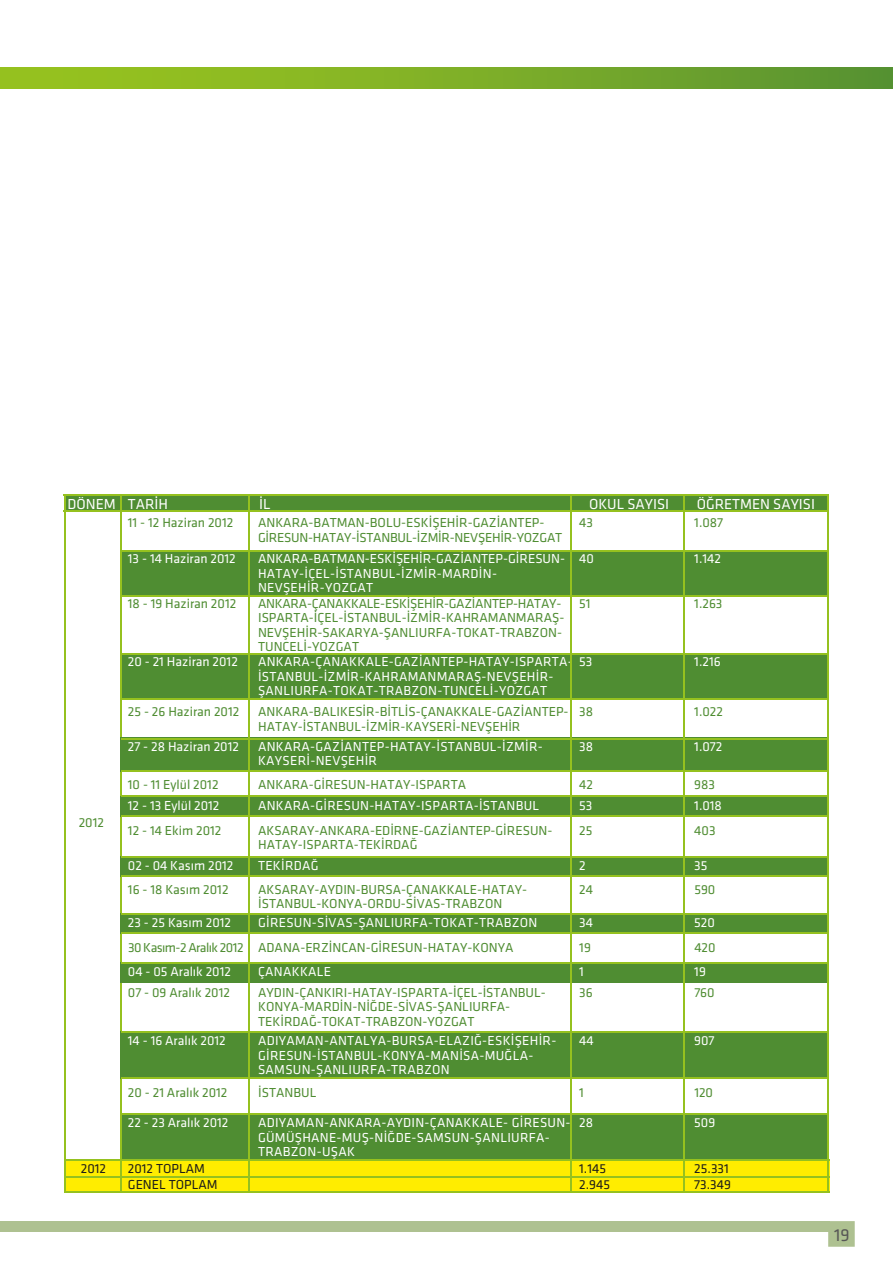
<style>
.page{position:relative;width:893px;height:1263px;background:#fff}
.page>*{position:absolute;margin:0;border:0;box-sizing:border-box;transform-origin:0 0}
.t1{font:18px "Klavika Regular TT";color:#575756}
.t2{font:15px "Klavika Regular TT";color:#fff}
.t3{font:13.5px/14.4px "Klavika Regular TT";color:#4f8d32}
.t4{font:13.5px/14.4px "Klavika Regular TT";letter-spacing:.02em;color:#fff}
.t5{font:13.5px "Klavika Regular TT";color:#fff}
.t6{font:13.5px/14.4px "Klavika Regular TT";letter-spacing:-.02em;color:#4f8d32}
.t7{font:13.5px/16.2px "Klavika Regular TT";color:#1d1d1b}
</style>
<div class="page">
<div style="left:0;top:68px;width:893px;height:21px;background:linear-gradient(to right,#9ec81d,#5b9532)"></div>
<svg style="left:828px;top:1221px;width:27px;height:26px"></svg>
<div style="left:0;top:1221px;width:829px;height:10px;background:#aec191"></div>
<div style="left:64px;top:1161px;width:765px;height:16px;background:#ffed00"></div>
<div style="left:64px;top:1176px;width:765px;height:16px;background:#ffed00"></div>
<div style="left:120px;top:1113px;width:708px;height:48px;background:#4f8d32"></div>
<div style="left:120px;top:653px;width:708px;height:46px;background:#4f8d32"></div>
<div style="left:684px;top:494px;width:144px;height:17px;background:#4f8d32"></div>
<div style="left:571px;top:494px;width:113px;height:17px;background:#4f8d32"></div>
<div style="left:249px;top:494px;width:322px;height:17px;background:#4f8d32"></div>
<div style="left:121px;top:494px;width:128px;height:17px;background:#4f8d32"></div>
<div style="left:65px;top:494px;width:56px;height:17px;background:#4f8d32"></div>
<div style="left:120px;top:551px;width:708px;height:46px;background:#4f8d32"></div>
<hr style="left:64px;top:494px;width:765px;height:2px;background:#95c11f">
<hr style="left:64px;top:495px;width:1px;height:696px;background:#95c11f">
<hr style="left:120px;top:495px;width:2px;height:696px;background:#95c11f">
<hr style="left:63px;top:511px;width:764px;height:1px;background:#95c11f">
<hr style="left:121px;top:551px;width:706px;height:1px;background:#95c11f">
<hr style="left:121px;top:595px;width:706px;height:2px;background:#95c11f">
<hr style="left:121px;top:653px;width:706px;height:2px;background:#95c11f">
<hr style="left:121px;top:698px;width:706px;height:1px;background:#95c11f">
<hr style="left:64px;top:1159px;width:765px;height:2px;background:#95c11f">
<hr style="left:64px;top:1176px;width:765px;height:1px;background:#95c11f">
<hr style="left:64px;top:1191px;width:765px;height:1px;background:#95c11f">
<div style="left:120px;top:738px;width:708px;height:34px;background:#4f8d32"></div>
<hr style="left:121px;top:738px;width:706px;height:1px;background:#95c11f">
<hr style="left:121px;top:770px;width:706px;height:2px;background:#95c11f">
<div style="left:120px;top:796px;width:708px;height:20px;background:#4f8d32"></div>
<hr style="left:121px;top:796px;width:706px;height:1px;background:#95c11f">
<hr style="left:121px;top:815px;width:706px;height:1px;background:#95c11f">
<div style="left:120px;top:856px;width:708px;height:21px;background:#4f8d32"></div>
<hr style="left:121px;top:856px;width:706px;height:1px;background:#95c11f">
<hr style="left:121px;top:875px;width:706px;height:2px;background:#95c11f">
<div style="left:120px;top:962px;width:708px;height:21px;background:#4f8d32"></div>
<hr style="left:121px;top:962px;width:706px;height:1px;background:#95c11f">
<div style="left:120px;top:1031px;width:708px;height:48px;background:#4f8d32"></div>
<hr style="left:121px;top:1031px;width:706px;height:1px;background:#95c11f">
<hr style="left:121px;top:1113px;width:706px;height:2px;background:#95c11f">
<hr style="left:121px;top:1077px;width:706px;height:2px;background:#95c11f">
<div style="left:120px;top:913px;width:708px;height:21px;background:#4f8d32"></div>
<hr style="left:121px;top:913px;width:706px;height:1px;background:#95c11f">
<hr style="left:121px;top:932px;width:706px;height:2px;background:#95c11f">
<hr style="left:248px;top:495px;width:2px;height:696px;background:#95c11f">
<hr style="left:570px;top:495px;width:2px;height:696px;background:#95c11f">
<hr style="left:684px;top:495px;width:1px;height:696px;background:#95c11f">
<hr style="left:827px;top:495px;width:2px;height:696px;background:#95c11f">
<p class="t2" style="left:68px;top:496px;width:50px">DÖNEM</p>
<p class="t3" style="left:79px;top:816px;width:27px">2012</p>
<p class="t7" style="left:81px;top:1160px;width:27px">2012</p>
<p class="t2" style="left:128px;top:496px;width:42px">TARİH</p>
<p class="t2" style="left:259px;top:496px;width:13px">İL</p>
<p class="t2" style="left:589px;top:496px;width:82px">OKUL SAYISI</p>
<p class="t2" style="left:697px;top:496px;width:120px">ÖĞRETMEN SAYISI</p>
<p class="t3" style="left:128px;top:516px;width:107px">11 - 12 Haziran 2012</p>
<p class="t6" style="left:258px;top:516px;width:306px">ANKARA-BATMAN-BOLU-ESKİŞEHİR-GAZİANTEP-<br>GİRESUN-HATAY-İSTANBUL-İZMİR-NEVŞEHİR-YOZGAT</p>
<p class="t5" style="left:128px;top:552px;width:109px">13 - 14 Haziran 2012</p>
<p class="t5" style="left:258px;top:552px;width:337px">ANKARA-BATMAN-ESKİŞEHİR-GAZİANTEP-GİRESUN- 40</p>
<p class="t4" style="left:694px;top:552px;width:28px">1.142</p>
<p class="t4" style="left:258px;top:566px;width:240px">HATAY-İÇEL-İSTANBUL-İZMİR-MARDİN-<br>NEVŞEHİR-YOZGAT</p>
<p class="t3" style="left:579px;top:516px;width:15px">43</p>
<p class="t3" style="left:694px;top:516px;width:30px">1.087</p>
<p class="t3" style="left:128px;top:596px;width:110px">18 - 19 Haziran 2012</p>
<p class="t6" style="left:258px;top:596px;width:305px">ANKARA-ÇANAKKALE-ESKİŞEHİR-GAZİANTEP-HATAY-</p>
<p class="t3" style="left:579px;top:596px;width:13px">51</p>
<p class="t3" style="left:694px;top:596px;width:30px">1.263</p>
<p class="t3" style="left:258px;top:611px;width:308px">ISPARTA-İÇEL-İSTANBUL-İZMİR-KAHRAMANMARAŞ-<br>NEVŞEHİR-SAKARYA-ŞANLIURFA-TOKAT-TRABZON-<br>TUNCELİ-YOZGAT</p>
<p class="t5" style="left:128px;top:655px;width:111px">20 - 21 Haziran 2012</p>
<p class="t4" style="left:258px;top:655px;width:336px">ANKARA-ÇANAKKALE-GAZİANTEP-HATAY-ISPARTA- 53</p>
<p class="t4" style="left:694px;top:655px;width:28px">1.216</p>
<p class="t4" style="left:258px;top:669px;width:297px">İSTANBUL-İZMİR-KAHRAMANMARAŞ-NEVŞEHİR-<br>ŞANLIURFA-TOKAT-TRABZON-TUNCELİ-YOZGAT</p>
<p class="t3" style="left:128px;top:705px;width:113px">25 - 26 Haziran 2012</p>
<p class="t3" style="left:258px;top:705px;width:336px">ANKARA-BALIKESİR-BİTLİS-ÇANAKKALE-GAZİANTEP- 38</p>
<p class="t3" style="left:694px;top:705px;width:30px">1.022</p>
<p class="t3" style="left:258px;top:719px;width:264px">HATAY-İSTANBUL-İZMİR-KAYSERİ-NEVŞEHİR</p>
<p class="t5" style="left:128px;top:739px;width:113px">27 - 28 Haziran 2012</p>
<p class="t4" style="left:258px;top:739px;width:286px">ANKARA-GAZİANTEP-HATAY-İSTANBUL-İZMİR-</p>
<p class="t4" style="left:579px;top:739px;width:15px">38</p>
<p class="t4" style="left:694px;top:739px;width:30px">1.072</p>
<p class="t4" style="left:258px;top:753px;width:120px">KAYSERİ-NEVŞEHİR</p>
<p class="t5" style="left:128px;top:798px;width:93px">12 - 13 Eylül 2012</p>
<p class="t4" style="left:258px;top:798px;width:283px">ANKARA-GİRESUN-HATAY-ISPARTA-İSTANBUL</p>
<p class="t4" style="left:579px;top:798px;width:15px">53</p>
<p class="t4" style="left:694px;top:798px;width:29px">1.018</p>
<p class="t3" style="left:128px;top:778px;width:92px">10 - 11 Eylül 2012</p>
<p class="t3" style="left:258px;top:778px;width:210px">ANKARA-GİRESUN-HATAY-ISPARTA</p>
<p class="t3" style="left:579px;top:778px;width:15px">42</p>
<p class="t3" style="left:694px;top:778px;width:22px">983</p>
<p class="t3" style="left:128px;top:823px;width:95px">12 - 14 Ekim 2012</p>
<p class="t3" style="left:258px;top:823px;width:296px">AKSARAY-ANKARA-EDİRNE-GAZİANTEP-GİRESUN-</p>
<p class="t3" style="left:579px;top:823px;width:15px">25</p>
<p class="t3" style="left:694px;top:823px;width:23px">403</p>
<p class="t3" style="left:258px;top:837px;width:161px">HATAY-ISPARTA-TEKİRDAĞ</p>
<p class="t3" style="left:128px;top:882px;width:102px">16 - 18 Kasım 2012</p>
<p class="t3" style="left:258px;top:882px;width:270px">AKSARAY-AYDIN-BURSA-ÇANAKKALE-HATAY-</p>
<p class="t3" style="left:579px;top:882px;width:15px">24</p>
<p class="t3" style="left:694px;top:882px;width:23px">590</p>
<p class="t3" style="left:258px;top:897px;width:246px">İSTANBUL-KONYA-ORDU-SİVAS-TRABZON</p>
<p class="t5" style="left:128px;top:859px;width:107px">02 - 04 Kasım 2012</p>
<p class="t4" style="left:258px;top:859px;width:62px">TEKİRDAĞ</p>
<p class="t4" style="left:579px;top:859px;width:8px">2</p>
<p class="t4" style="left:694px;top:859px;width:15px">35</p>
<p class="t5" style="left:128px;top:916px;width:105px">23 - 25 Kasım 2012</p>
<p class="t4" style="left:258px;top:915px;width:281px">GİRESUN-SİVAS-ŞANLIURFA-TOKAT-TRABZON</p>
<p class="t4" style="left:579px;top:915px;width:15px">34</p>
<p class="t4" style="left:694px;top:915px;width:22px">520</p>
<p class="t3" style="left:128px;top:940px;width:387px">30 Kasım-2 Aralık 2012 ADANA-ERZİNCAN-GİRESUN-HATAY-KONYA</p>
<p class="t3" style="left:579px;top:940px;width:13px">19</p>
<p class="t3" style="left:694px;top:940px;width:23px">420</p>
<p class="t5" style="left:128px;top:964px;width:105px">04 - 05 Aralık 2012</p>
<p class="t4" style="left:258px;top:964px;width:75px">ÇANAKKALE</p>
<p class="t4" style="left:579px;top:964px;width:6px">1</p>
<p class="t4" style="left:694px;top:964px;width:13px">19</p>
<p class="t3" style="left:128px;top:985px;width:103px">07 - 09 Aralık 2012</p>
<p class="t3" style="left:258px;top:985px;width:289px">AYDIN-ÇANKIRI-HATAY-ISPARTA-İÇEL-İSTANBUL-</p>
<p class="t3" style="left:579px;top:985px;width:15px">36</p>
<p class="t3" style="left:694px;top:985px;width:22px">760</p>
<p class="t3" style="left:258px;top:1000px;width:253px">KONYA-MARDİN-NİĞDE-SİVAS-ŞANLIURFA-<br>TEKİRDAĞ-TOKAT-TRABZON-YOZGAT</p>
<p class="t5" style="left:128px;top:1034px;width:99px">14 - 16 Aralık 2012</p>
<p class="t4" style="left:258px;top:1033px;width:300px">ADIYAMAN-ANTALYA-BURSA-ELAZIĞ-ESKİŞEHİR-</p>
<p class="t4" style="left:579px;top:1033px;width:16px">44</p>
<p class="t4" style="left:694px;top:1033px;width:22px">907</p>
<p class="t4" style="left:258px;top:1048px;width:277px">GİRESUN-İSTANBUL-KONYA-MANİSA-MUĞLA-<br>SAMSUN-ŞANLIURFA-TRABZON</p>
<p class="t3" style="left:128px;top:1086px;width:101px">20 - 21 Aralık 2012</p>
<p class="t3" style="left:258px;top:1086px;width:60px">İSTANBUL</p>
<p class="t3" style="left:579px;top:1086px;width:6px">1</p>
<p class="t3" style="left:694px;top:1086px;width:20px">120</p>
<p class="t5" style="left:128px;top:1116px;width:102px">22 - 23 Aralık 2012</p>
<p class="t4" style="left:258px;top:1116px;width:314px">ADIYAMAN-ANKARA-AYDIN-ÇANAKKALE- GİRESUN-</p>
<p class="t4" style="left:694px;top:1116px;width:23px">509</p>
<p class="t4" style="left:258px;top:1130px;width:293px">GÜMÜŞHANE-MUŞ-NİĞDE-SAMSUN-ŞANLIURFA-<br>TRABZON-UŞAK</p>
<p class="t4" style="left:579px;top:1116px;width:15px">28</p>
<p class="t7" style="left:579px;top:1160px;width:32px">1.145<br>2.945</p>
<p class="t7" style="left:694px;top:1160px;width:38px">25.331<br>73.349</p>
<p class="t7" style="left:128px;top:1160px;width:91px">2012 TOPLAM<br>GENEL TOPLAM</p>
<h1 class="t1" style="left:834px;top:1225px;width:17px">19</h1>
</div>
